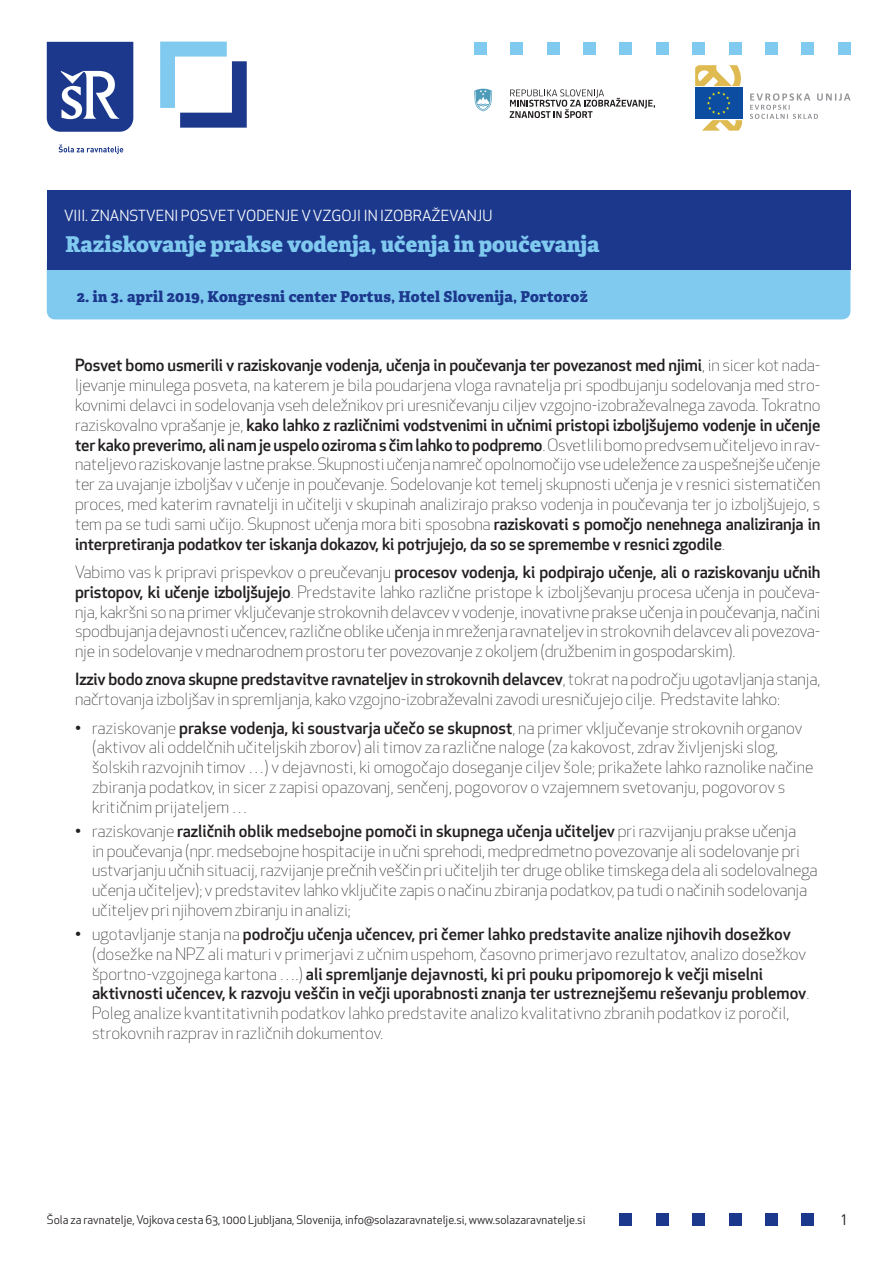
<style>
.page{position:relative;width:893px;height:1263px;background:#fff}
.page>*{position:absolute;margin:0;border:0;box-sizing:border-box;transform-origin:0 0}
.t1{font:800 21.75px "Adelle";color:#80caf0}
.t2{font:300 16.5px/19.8px "Apex New";letter-spacing:-.01em;color:#231f20}
.t3{font:800 15px "Adelle";letter-spacing:.02em;color:#1b388c}
.t4{font:15px "Apex New";color:#fff}
.t5{font:15px "DI Ncr";color:#231f20}
.t6{font:11.7px "Apex New";color:#231f20}
.s1{font-weight:500}
</style>
<div class="page">
<div style="left:47px;top:254px;width:803px;height:65px;background:#80caf0;border-radius:9px"></div>
<div style="left:47px;top:189px;width:803px;height:80px;background:#1b388c"></div>
<div style="left:838px;top:42px;width:12px;height:13px;background:#80caf0"></div>
<div style="left:692px;top:42px;width:13px;height:13px;background:#80caf0"></div>
<div style="left:547px;top:42px;width:13px;height:13px;background:#80caf0"></div>
<div style="left:801px;top:42px;width:13px;height:13px;background:#80caf0"></div>
<div style="left:656px;top:42px;width:13px;height:13px;background:#80caf0"></div>
<div style="left:510px;top:42px;width:13px;height:13px;background:#80caf0"></div>
<div style="left:765px;top:42px;width:13px;height:13px;background:#80caf0"></div>
<div style="left:620px;top:42px;width:12px;height:13px;background:#80caf0"></div>
<div style="left:474px;top:42px;width:13px;height:13px;background:#80caf0"></div>
<div style="left:729px;top:42px;width:12px;height:13px;background:#80caf0"></div>
<div style="left:583px;top:42px;width:13px;height:13px;background:#80caf0"></div>
<svg style="left:47px;top:42px;width:86px;height:90px;background:#41599f"></svg>
<svg style="left:59px;top:144px;width:64px;height:10px"></svg>
<svg style="left:474px;top:89px;width:18px;height:22px"></svg>
<svg style="left:510px;top:89px;width:145px;height:29px"></svg>
<svg style="left:750px;top:93px;width:100px;height:26px"></svg>
<svg style="left:695px;top:65px;width:47px;height:66px"></svg>
<svg style="left:160px;top:42px;width:87px;height:86px"></svg>
<div style="left:692px;top:1213px;width:13px;height:12px;background:#1b388c"></div>
<div style="left:801px;top:1213px;width:13px;height:12px;background:#1b388c"></div>
<div style="left:656px;top:1213px;width:13px;height:12px;background:#1b388c"></div>
<div style="left:765px;top:1213px;width:13px;height:12px;background:#1b388c"></div>
<div style="left:620px;top:1213px;width:12px;height:12px;background:#1b388c"></div>
<div style="left:729px;top:1213px;width:12px;height:12px;background:#1b388c"></div>
<p class="t4" style="left:64px;top:206px;width:430px">VIII. znanstveni posvet Vodenje v vzgoji i n izobraževanju</p>
<h1 class="t1" style="left:65px;top:230px;width:535px">Raziskovanje prakse vodenja, učenja in poučevanja</h1>
<p class="t3" style="left:77px;top:287px;width:512px">2. in 3. april 2019, Kongresni center Portus, Hotel Slovenija, Portorož</p>
<p class="t2" style="left:75px;top:356px;width:747px;text-align:justify"><span class="s1">Posvet bomo usmerili v raziskovanje vodenja, učenja in poučevanja ter povezanost med njimi</span>, in sicer kot nada&shy;ljevanje minulega posveta, na katerem je bila poudarjena vloga ravnatelja pri spodbujanju sodelovanja med stro&shy;kovnimi delavci in sodelovanja vseh deležnikov pri uresničevanju ciljev vzgojno-izobraževalnega zavoda. Tokratno raziskovalno vprašanje je, <span class="s1">kako lahko z različnimi vodstvenimi in učnimi pristopi izboljšujemo vodenje in učenje ter kako preverimo, ali nam je uspelo oziroma s čim lahko to podpremo</span>. Osvetlili bomo predvsem učiteljevo in rav&shy;nateljevo raziskovanje lastne prakse. Skupnosti učenja namreč opolnomočijo vse udeležence za uspešnejše učenje ter za uvajanje izboljšav v učenje in poučevanje. Sodelovanje kot temelj skupnosti učenja je v resnici sistematičen proces, med katerim ravnatelji in učitelji v skupinah analizirajo prakso vodenja in poučevanja ter jo izboljšujejo, s tem pa se tudi sami učijo. Skupnost učenja mora biti sposobna <span class="s1">raziskovati s pomočjo nenehnega analiziranja in interpretiranja podatkov ter iskanja dokazov, ki potrjujejo, da so se spremembe v resnici zgodile</span>.</p>
<p class="t2" style="left:75px;top:562px;width:747px;text-align:justify">Vabimo vas k pripravi prispevkov o preučevanju <span class="s1">procesov vodenja, ki podpirajo učenje, ali o raziskovanju učnih pristopov, ki učenje izboljšujejo</span>. Predstavite lahko različne pristope k izboljševanju procesa učenja in poučeva&shy;nja, kakršni so na primer vključevanje strokovnih delavcev v vodenje, inovativne prakse učenja in poučevanja, načini spodbujanja dejavnosti učencev, različne oblike učenja in mreženja ravnateljev in strokovnih delavcev ali povezova&shy;nje in sodelovanje v mednarodnem prostoru ter povezovanje z okoljem (družbenim in gospodarskim).</p>
<p class="t2" style="left:75px;top:670px;width:747px"><span class="s1">Izziv bodo znova skupne predstavitve ravnateljev in strokovnih delavcev</span>, tokrat na področju ugotavljanja stanja, načrtovanja izboljšav in spremljanja, kako vzgojno-izobraževalni zavodi uresničujejo cilje. Predstavite lahko:</p>
<p class="t2" style="left:92px;top:718px;width:723px;text-indent:-17px">• raziskovanje <span class="s1">prakse vodenja, ki soustvarja učečo se skupnost</span>, na primer vključevanje strokovnih organov (aktivov ali oddelčnih učiteljskih zborov) ali timov za različne naloge (za kakovost, zdrav življenjski slog, šolskih razvojnih timov …) v dejavnosti, ki omogočajo doseganje ciljev šole; prikažete lahko raznolike načine zbiranja podatkov, in sicer z zapisi opazovanj, senčenj, pogovorov o vzajemnem svetovanju, pogovorov s kritičnim prijateljem …</p>
<p class="t2" style="left:92px;top:821px;width:727px;text-indent:-17px">• raziskovanje <span class="s1">različnih oblik medsebojne pomoči in skupnega učenja učiteljev</span> pri razvijanju prakse učenja<br>in poučevanja (npr. medsebojne hospitacije in učni sprehodi, medpredmetno povezovanje ali sodelovanje pri ustvarjanju učnih situacij, razvijanje prečnih veščin pri učiteljih ter druge oblike timskega dela ali sodelovalnega učenja učiteljev); v predstavitev lahko vključite zapis o načinu zbiranja podatkov, pa tudi o načinih sodelovanja učiteljev pri njihovem zbiranju in analizi;</p>
<p class="t2" style="left:92px;top:924px;width:719px;text-indent:-17px">• ugotavljanje stanja na <span class="s1">področju učenja učencev, pri čemer lahko predstavite analize njihovih dosežkov </span>(dosežke na NPZ ali maturi v primerjavi z učnim uspehom, časovno primerjavo rezultatov, analizo dosežkov športno-vzgojnega kartona ….) <span class="s1">ali spremljanje dejavnosti, ki pri pouku pripomorejo k večji miselni aktivnosti učencev, k razvoju veščin in večji uporabnosti znanja ter ustreznejšemu reševanju problemov</span>.<br>Poleg analize kvantitativnih podatkov lahko predstavite analizo kvalitativno zbranih podatkov iz poročil, strokovnih razprav in različnih dokumentov.</p>
<p class="t6" style="left:47px;top:1212px;width:540px">Šola za ravnatelje, Vojkova cesta 63, 1000 Ljubljana, Slovenija, info@solazaravnatelje.si, www.solazaravnatelje.si</p>
<p class="t5" style="left:840px;top:1210px;width:9px">1</p>
</div>
